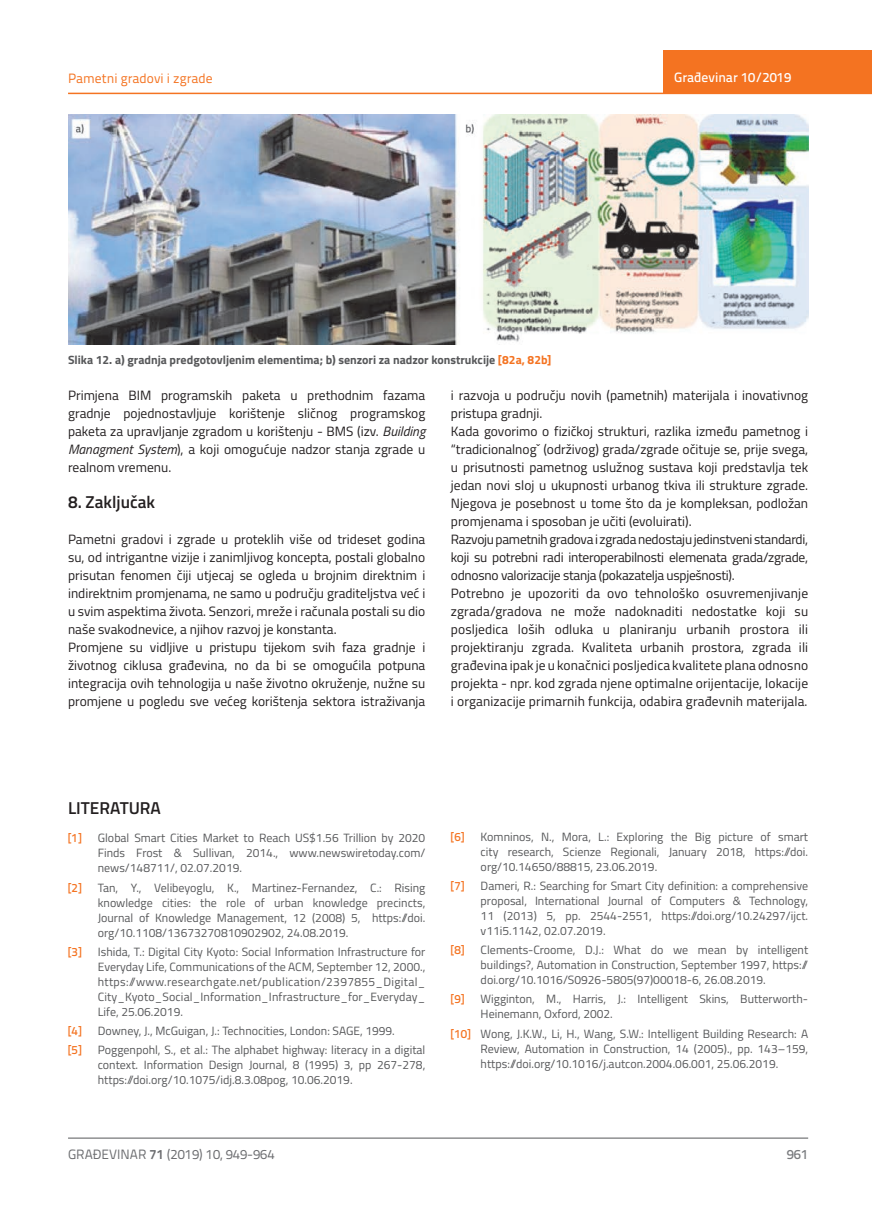
<style>
.page{position:relative;width:872px;height:1212px;background:#fff}
.page>*{position:absolute;margin:0;border:0;box-sizing:border-box;transform-origin:0 0}
.t1{font:600 17.25px "Titillium";color:#231f20}
.t2{font:13.5px/18px "Titillium";color:#231f20}
.t3{font:13.5px "Titillium Text 22 L";color:#6c6d70}
.t4{font:13.5px "Titillium Text 22 L";color:#f47321}
.t5{font:500 13.5px "Titillium Text 22 L";color:#fff}
.t6{font:500 13.5px "Titillium Text 22 L";color:#787a7d}
.t7{font:12px/15px "Titillium";color:#57585a;text-align:justify}
.t8{font:700 12px "Titillium";color:#57585a}
.t9{font:500 12px "Titillium Text 22 L";color:#f47321}
.s1{color:#f47321}
.s2{font-style:italic}
.s3{font-family:"Titillium Text 22 L";font-weight:500;color:#f47321}
.s4{font-weight:700}
</style>
<div class="page">
<hr style="left:68px;top:93px;width:804px;height:1px;background:#f47321">
<div style="left:663px;top:50px;width:209px;height:44px;background:#f47321"></div>
<hr style="left:68px;top:1138px;width:740px;height:1px;background:#57585a">
<img style="left:68px;top:114px;width:740px;height:231px">
<p class="t4" style="left:68px;top:68px;width:146px">Pametni gradovi i zgrade</p>
<p class="t8" style="left:68px;top:350px;width:485px">Slika 12. a) gradnja predgotovljenim elementima; b) senzori za nadzor konstrukcije <span class="s1">[82a, 82b]</span></p>
<p class="t5" style="left:674px;top:67px;width:118px">Građevinar 10/2019</p>
<p class="t2" style="left:68px;top:385px;width:359px;text-align:justify">Primjena BIM programskih paketa u prethodnim fazama gradnje pojednostavljuje korištenje sličnog programskog paketa za upravljanje zgradom u korištenju - BMS (izv. <span class="s2">Building Managment System</span>), a koji omogućuje nadzor stanja zgrade u realnom vremenu.</p>
<p class="t1" style="left:68px;top:489px;width:89px">8. Zaključak</p>
<p class="t2" style="left:68px;top:529px;width:359px">Pametni gradovi i zgrade u proteklih više od trideset godina su, od intrigantne vizije i zanimljivog koncepta, postali globalno prisutan fenomen čiji utjecaj se ogleda u brojnim direktnim i indirektnim promjenama, ne samo u području graditeljstva već i u svim aspektima života. Senzori, mreže i računala postali su dio naše svakodnevice, a njihov razvoj je konstanta.<br>Promjene su vidljive u pristupu tijekom svih faza gradnje i životnog ciklusa građevina, no da bi se omogućila potpuna integracija ovih tehnologija u naše životno okruženje, nužne su promjene u pogledu sve većeg korištenja sektora istraživanja</p>
<p class="t2" style="left:451px;top:385px;width:359px">i razvoja u području novih (pametnih) materijala i inovativnog pristupa gradnji.<br>Kada govorimo o fizičkoj strukturi, razlika između pametnog i “tradicionalnogˇ (održivog) grada/zgrade očituje se, prije svega, u prisutnosti pametnog uslužnog sustava koji predstavlja tek jedan novi sloj u ukupnosti urbanog tkiva ili strukture zgrade.<br>Njegova je posebnost u tome što da je kompleksan, podložan promjenama i sposoban je učiti (evoluirati).<br>Razvoju pametnih gradova i zgrada nedostaju jedinstveni standardi, koji su potrebni radi interoperabilnosti elemenata grada/zgrade, odnosno valorizacije stanja (pokazatelja uspješnosti).<br>Potrebno je upozoriti da ovo tehnološko osuvremenjivanje zgrada/gradova ne može nadoknaditi nedostatke koji su posljedica loših odluka u planiranju urbanih prostora ili projektiranju zgrada. Kvaliteta urbanih prostora, zgrada ili građevina ipak je u konačnici posljedica kvalitete plana odnosno projekta - npr. kod zgrada njene optimalne orijentacije, lokacije i organizacije primarnih funkcija, odabira građevnih materijala.</p>
<p class="t1" style="left:68px;top:795px;width:94px">LITERATURA</p>
<p class="t9" style="left:68px;top:829px;width:15px">[1]</p>
<p class="t7" style="left:98px;top:830px;width:329px">Global Smart Cities Market to Reach US$1.56 Trillion by 2020<br>Finds Frost &amp; Sullivan, 2014., www.newswiretoday.com/ news/148711/, 02.07.2019.</p>
<p class="t9" style="left:68px;top:878px;width:15px">[2]</p>
<p class="t7" style="left:98px;top:879px;width:329px">Tan, Y., Velibeyoglu, K., Martinez-Fernandez, C.: Rising knowledge cities: the role of urban knowledge precincts, Journal of Knowledge Management, 12 (2008) 5, https://doi. org/10.1108/13673270810902902, 24.08.2019.</p>
<p class="t9" style="left:68px;top:942px;width:15px">[3]</p>
<p class="t7" style="left:98px;top:943px;width:329px">Ishida, T.: Digital City Kyoto: Social Information Infrastructure for Everyday Life, Communications of the ACM, September 12, 2000., https://www.researchgate.net/publication/2397855_Digital_ City_Kyoto_Social_Information_Infrastructure_for_Everyday_ Life, 25.06.2019.</p>
<p class="t9" style="left:68px;top:1022px;width:15px">[4]</p>
<p class="t7" style="left:98px;top:1023px;width:298px">Downey, J., McGuigan, J.: Technocities, London: SAGE, 1999.</p>
<p class="t9" style="left:68px;top:1041px;width:15px">[5]</p>
<p class="t7" style="left:98px;top:1042px;width:329px">Poggenpohl, S., et al.: The alphabet highway: literacy in a digital context. Information Design Journal, 8 (1995) 3, pp 267-278, https://doi.org/10.1075/idj.8.3.08pog, 10.06.2019.</p>
<p class="t9" style="left:451px;top:827px;width:15px">[6]</p>
<p class="t7" style="left:480px;top:828px;width:329px">Komninos, N., Mora, L.: Exploring the Big picture of smart city research, Scienze Regionali, January 2018, https://doi. org/10.14650/88815, 23.06.2019.</p>
<p class="t9" style="left:451px;top:877px;width:15px">[7]</p>
<p class="t7" style="left:480px;top:878px;width:329px">Dameri, R.: Searching for Smart City definition: a comprehensive proposal, International Journal of Computers &amp; Technology, 11 (2013) 5, pp. 2544-2551, https://doi.org/10.24297/ijct. v11i5.1142, 02.07.2019.</p>
<p class="t9" style="left:451px;top:941px;width:15px">[8]</p>
<p class="t7" style="left:480px;top:942px;width:329px">Clements-Croome, D.J.: What do we mean by intelligent buildings?, Automation in Construction, September 1997, https:// doi.org/10.1016/S0926-5805(97)00018-6, 26.08.2019.</p>
<p class="t9" style="left:451px;top:990px;width:15px">[9]</p>
<p class="t7" style="left:480px;top:991px;width:329px">Wigginton, M., Harris, J.: Intelligent Skins, Butterworth-<br>Heinemann, Oxford, 2002.</p>
<p class="t7" style="left:480px;top:1025px;width:329px;text-indent:-30px"><span class="s3">[10]</span> Wong, J.K.W., Li, H., Wang, S.W.: Intelligent Building Research: A Review, Automation in Construction, 14 (2005)., pp. 143–159, https://doi.org/10.1016/j.autcon.2004.06.001, 25.06.2019.</p>
<p class="t3" style="left:68px;top:1144px;width:208px">GRAĐEVINAR <span class="s4">71</span> (2019) 10, 949-964</p>
<p class="t6" style="left:786px;top:1144px;width:23px">961</p>
</div>
